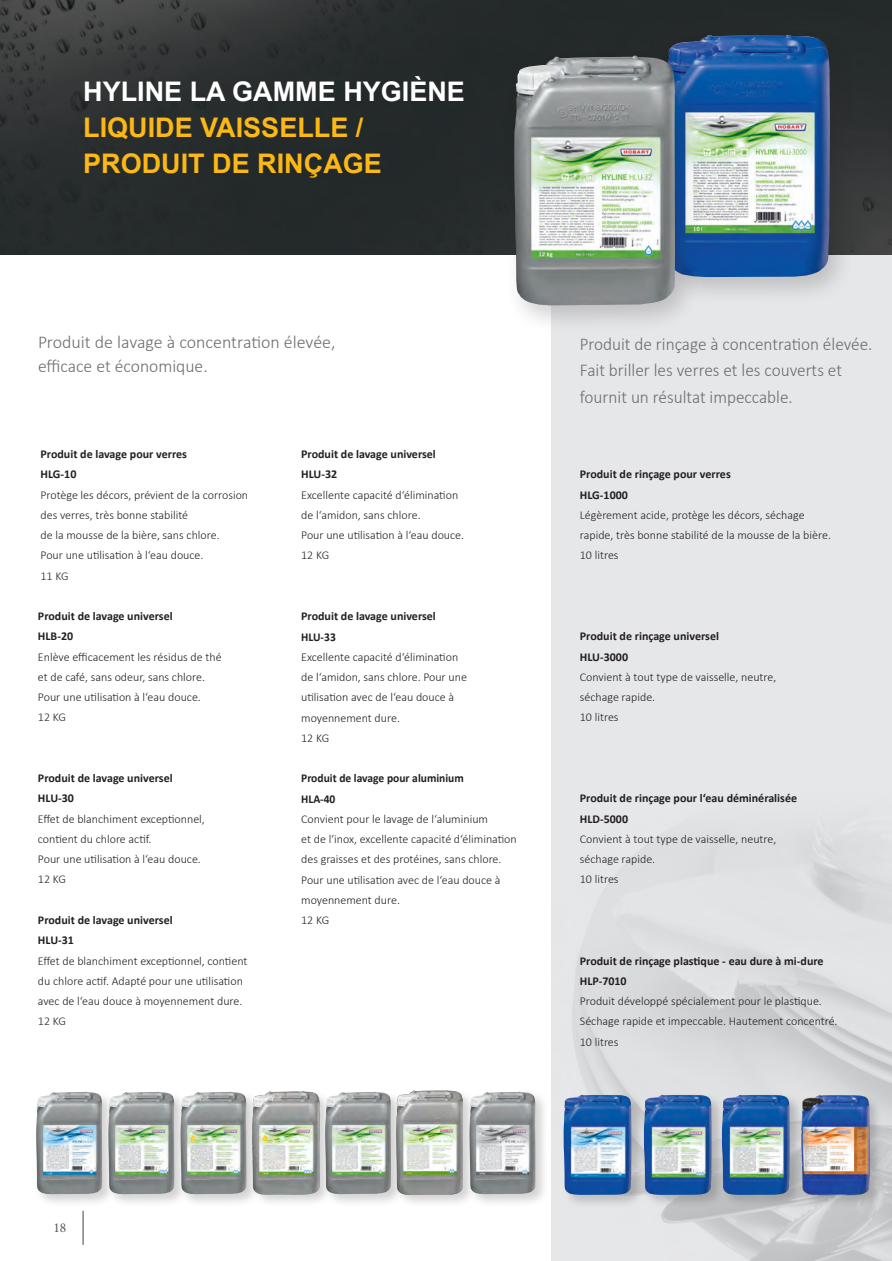
<style>
.page{position:relative;width:892px;height:1261px;background:#fff}
.page>*{position:absolute;margin:0;border:0;box-sizing:border-box;transform-origin:0 0}
.t1{font:700 27px/36px "Arial";color:#fcb814}
.t2{font:700 27px "Arial";color:#fff}
.t3{font:300 18px/26.2px "Calibri";color:#6c6d70;scale:.96 1}
.t4{font:300 18px/24px "Calibri";color:#6c6d70}
.t5{font:13.5px "Minion Pro";color:#57585a}
.t6{font:300 12px/20.2px "Calibri";color:#231f20}
.t7{font:700 12px/20.2px "Calibri";color:#231f20}
.t8{font:700 12px/20.2px "Calibri";color:#231f20;scale:.96 1}
</style>
<div class="page">
<img style="left:0;top:0;width:891px;height:254px">
<hr style="left:82px;top:1210px;width:2px;height:35px;background:#57585a">
<div style="left:551px;top:256px;width:340px;height:1005px;background:#e6e7e9"></div>
<img style="left:572px;top:833px;width:319px;height:428px">
<div style="left:654px;top:27px;width:201px;height:280px;background:#231f20;opacity:.2"></div>
<img style="left:666px;top:35px;width:164px;height:242px">
<div style="left:502px;top:48px;width:199px;height:287px;background:#231f20;opacity:.2"></div>
<img style="left:514px;top:56px;width:161px;height:250px">
<div style="left:34px;top:1089px;width:82px;height:119px;background:#231f20;opacity:.2"></div>
<img style="left:36px;top:1091px;width:66px;height:103px">
<div style="left:106px;top:1090px;width:82px;height:118px;background:#231f20;opacity:.2"></div>
<img style="left:108px;top:1091px;width:67px;height:103px">
<div style="left:178px;top:1089px;width:82px;height:119px;background:#231f20;opacity:.2"></div>
<img style="left:180px;top:1091px;width:64px;height:103px">
<div style="left:250px;top:1089px;width:83px;height:119px;background:#fdfdfd"></div>
<img style="left:244px;top:1089px;width:79px;height:113px">
<div style="left:323px;top:1089px;width:82px;height:119px;background:#231f20;opacity:.2"></div>
<img style="left:325px;top:1091px;width:66px;height:103px">
<div style="left:467px;top:1090px;width:82px;height:118px;background:#231f20;opacity:.2"></div>
<img style="left:477px;top:1091px;width:59px;height:103px">
<div style="left:394px;top:1089px;width:83px;height:119px;background:#231f20;opacity:.2"></div>
<img style="left:396px;top:1091px;width:67px;height:103px">
<div style="left:561px;top:1092px;width:84px;height:117px;background:#231f20;opacity:.2"></div>
<img style="left:563px;top:1094px;width:68px;height:101px">
<div style="left:641px;top:1092px;width:84px;height:117px;background:#231f20;opacity:.2"></div>
<img style="left:643px;top:1094px;width:68px;height:101px">
<div style="left:719px;top:1092px;width:84px;height:117px;background:#231f20;opacity:.2"></div>
<img style="left:721px;top:1094px;width:68px;height:101px">
<div style="left:799px;top:1093px;width:84px;height:115px;background:#231f20;opacity:.2"></div>
<img style="left:801px;top:1092px;width:68px;height:105px">
<h1 class="t2" style="left:83px;top:74px;width:383px">HYLINE LA GAMME HYGIÈNE</h1>
<h1 class="t1" style="left:83px;top:111px;width:300px">LIQUIDE VAISSELLE /<br>PRODUIT DE RINÇAGE</h1>
<h2 class="t4" style="left:38px;top:330px;width:299px">Produit de lavage à concentration élevée, efficace et économique.</h2>
<p class="t7" style="left:41px;top:444px;width:148px">Produit de lavage pour verres<br>HLG-10</p>
<p class="t6" style="left:41px;top:484px;width:209px">Protège les décors, prévient de la corrosion des verres, très bonne stabilité<br>de la mousse de la bière, sans chlore.<br>Pour une utilisation à l‘eau douce.<br>11 KG</p>
<p class="t7" style="left:38px;top:606px;width:136px">Produit de lavage universel<br>HLB-20</p>
<p class="t6" style="left:38px;top:646px;width:185px">Enlève efficacement les résidus de thé et de café, sans odeur, sans chlore.<br>Pour une utilisation à l‘eau douce.<br>12 KG</p>
<p class="t7" style="left:38px;top:768px;width:136px">Produit de lavage universel<br>HLU-30</p>
<p class="t6" style="left:38px;top:808px;width:168px">Effet de blanchiment exceptionnel, contient du chlore actif.<br>Pour une utilisation à l‘eau douce.<br>12 KG</p>
<p class="t7" style="left:38px;top:910px;width:136px">Produit de lavage universel<br>HLU-31</p>
<p class="t6" style="left:38px;top:950px;width:211px">Effet de blanchiment exceptionnel, contient du chlore actif. Adapté pour une utilisation avec de l‘eau douce à moyennement dure.<br>12 KG</p>
<p class="t7" style="left:301px;top:444px;width:136px">Produit de lavage universel<br>HLU-32</p>
<p class="t6" style="left:301px;top:484px;width:164px">Excellente capacité d‘élimination de l‘amidon, sans chlore.<br>Pour une utilisation à l‘eau douce.<br>12 KG</p>
<p class="t7" style="left:301px;top:606px;width:136px">Produit de lavage universel<br>HLU-33</p>
<p class="t6" style="left:301px;top:646px;width:167px">Excellente capacité d‘élimination de l‘amidon, sans chlore. Pour une utilisation avec de l‘eau douce à moyennement dure.<br>12 KG</p>
<p class="t8" style="left:301px;top:768px;width:171px">Produit de lavage pour aluminium<br>HLA-40</p>
<p class="t6" style="left:301px;top:808px;width:217px">Convient pour le lavage de l‘aluminium<br>et de l‘inox, excellente capacité d‘élimination des graisses et des protéines, sans chlore.<br>Pour une utilisation avec de l‘eau douce à moyennement dure.<br>12 KG</p>
<h2 class="t3" style="left:580px;top:331px;width:306px">Produit de rinçage à concentration élevée.<br>Fait briller les verres et les couverts et fournit un résultat impeccable.</h2>
<p class="t7" style="left:580px;top:464px;width:152px">Produit de rinçage pour verres<br>HLG-1000</p>
<p class="t6" style="left:580px;top:505px;width:252px">Légèrement acide, protège les décors, séchage rapide, très bonne stabilité de la mousse de la bière.<br>10 litres</p>
<p class="t7" style="left:580px;top:626px;width:141px">Produit de rinçage universel<br>HLU-3000</p>
<p class="t6" style="left:580px;top:667px;width:198px">Convient à tout type de vaisselle, neutre, séchage rapide.<br>10 litres</p>
<p class="t7" style="left:580px;top:788px;width:219px">Produit de rinçage pour l‘eau déminéralisée<br>HLD-5000</p>
<p class="t6" style="left:580px;top:829px;width:198px">Convient à tout type de vaisselle, neutre, séchage rapide.<br>10 litres</p>
<p class="t7" style="left:580px;top:950px;width:245px">Produit de rinçage plastique - eau dure à mi-dure<br>HLP-7010</p>
<p class="t6" style="left:580px;top:991px;width:259px">Produit développé spécialement pour le plastique.<br>Séchage rapide et impeccable. Hautement concentré.<br>10 litres</p>
<p class="t5" style="left:53px;top:1219px;width:14px">18</p>
</div>
